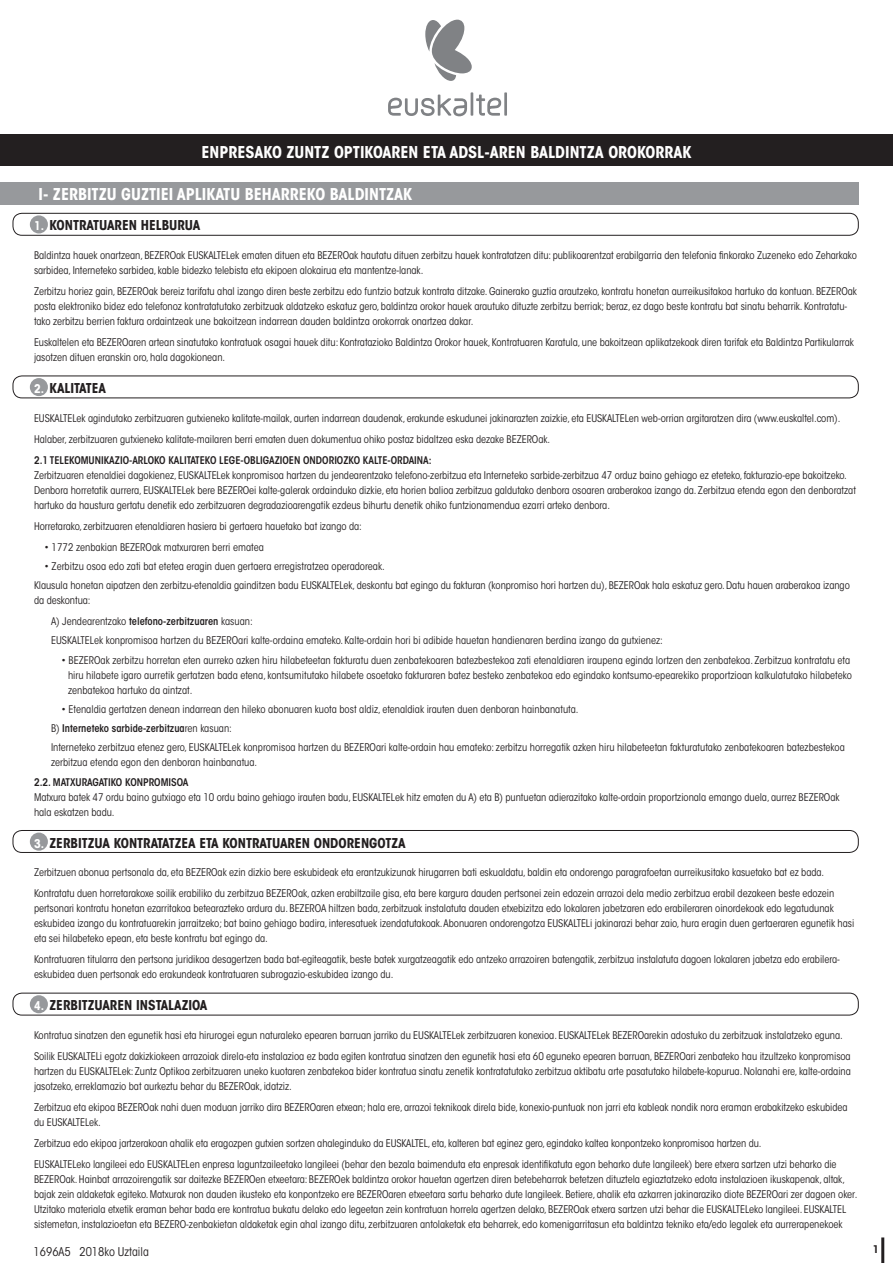
<style>
.page{position:relative;width:893px;height:1263px;background:#fff}
.page>*{position:absolute;margin:0;border:0;box-sizing:border-box;transform-origin:0 0}
.t1{font:700 condensed 16.2px "ITC Avant Garde Std";color:#fff}
.t2{font:700 condensed 13.5px "ITC Avant Garde Std";color:#231f20}
.t3{font:condensed 12px "ITC Avant Garde Std";color:#231f20}
.t4{font:condensed 10.5px/15px "ITC Avant Garde Std";letter-spacing:-.005em;color:#231f20}
.t5{font:600 condensed 10.5px "ITC Avant Garde Std";color:#231f20}
.t6{font:600 10.5px "ITC Avant Garde Std";color:#231f20}
.s1{font-size:12px;color:#fff}
.s2{font-weight:600}
</style>
<div class="page">
<hr style="left:881px;top:1237px;width:3px;height:26px;background:#231f20">
<div style="left:0;top:135px;width:893px;height:31px;background:#231f20"></div>
<div style="left:0;top:183px;width:858px;height:22px;background:#97999c"></div>
<div style="left:30px;top:215px;width:18px;height:18px;background:#97999c;border-radius:50%"></div>
<div style="left:13px;top:213px;width:845px;height:22px;border:1px solid #231f20;border-radius:9px"></div>
<div style="left:30px;top:378px;width:18px;height:18px;background:#97999c;border-radius:50%"></div>
<div style="left:13px;top:376px;width:845px;height:22px;border:1px solid #231f20;border-radius:9px"></div>
<div style="left:30px;top:833px;width:18px;height:18px;background:#97999c;border-radius:50%"></div>
<div style="left:13px;top:830px;width:845px;height:23px;border:1px solid #231f20;border-radius:9px"></div>
<div style="left:30px;top:995px;width:18px;height:18px;background:#97999c;border-radius:50%"></div>
<div style="left:13px;top:993px;width:845px;height:22px;border:1px solid #231f20;border-radius:9px"></div>
<svg style="left:388px;top:92px;width:119px;height:24px"></svg>
<svg style="left:425px;top:19px;width:47px;height:62px"></svg>
<h1 class="t1" style="left:201px;top:142px;width:492px">ENPRESAKO ZUNTZ OPTIKOAREN ETA ADSL-AREN BALDINTZA OROKORRAK</h1>
<h1 class="t1" style="left:39px;top:184px;width:375px">I- ZERBITZU GUZTIEI APLIKATU BEHARREKO BALDINTZAK</h1>
<p class="t2" style="left:34px;top:217px;width:168px"><span class="s1">1.</span> KONTRATUAREN HELBURUA</p>
<p class="t4" style="left:34px;top:248px;width:824px">Baldintza hauek onartzean, BEZEROak EUSKALTELek ematen dituen eta BEZEROak hautatu dituen zerbitzu hauek kontratatzen ditu: publikoarentzat erabilgarria den telefonia finkorako Zuzeneko edo Zeharkako sarbidea, Interneteko sarbidea, kable bidezko telebista eta ekipoen alokairua eta mantentze-lanak.</p>
<p class="t4" style="left:34px;top:284px;width:824px">Zerbitzu horiez gain, BEZEROak bereiz tarifatu ahal izango diren beste zerbitzu edo funtzio batzuk kontrata ditzake. Gainerako guztia arautzeko, kontratu honetan aurreikusitakoa hartuko da kontuan. BEZEROak posta elektroniko bidez edo telefonoz kontratatutako zerbitzuak aldatzeko eskatuz gero, baldintza orokor hauek arautuko dituzte zerbitzu berriak; beraz, ez dago beste kontratu bat sinatu beharrik. Kontratatu&shy;tako zerbitzu berrien faktura ordaintzeak une bakoitzean indarrean dauden baldintza orokorrak onartzea dakar.</p>
<p class="t4" style="left:34px;top:335px;width:821px">Euskaltelen eta BEZEROaren artean sinatutako kontratuak osagai hauek ditu: Kontratazioko Baldintza Orokor hauek, Kontratuaren Karatula, une bakoitzean aplikatzekoak diren tarifak eta Baldintza Partikularrak jasotzen dituen eranskin oro, hala dagokionean.</p>
<p class="t2" style="left:34px;top:379px;width:73px"><span class="s1">2.</span> KALITATEA</p>
<p class="t4" style="left:34px;top:407px;width:808px;line-height:21px">EUSKALTELek agindutako zerbitzuaren gutxieneko kalitate-mailak, aurten indarrean daudenak, erakunde eskudunei jakinarazten zaizkie, eta EUSKALTELen web-orrian argitaratzen dira (www.euskaltel.com).<br>Halaber, zerbitzuaren gutxieneko kalitate-mailaren berri ematen duen dokumentua ohiko postaz bidaltzea eska dezake BEZEROak.</p>
<p class="t5" style="left:34px;top:453px;width:399px">2.1 TELEKOMUNIKAZIO-ARLOKO KALITATEKO LEGE-OBLIGAZIOEN ONDORIOZKO KALTE-ORDAINA:</p>
<p class="t4" style="left:34px;top:467px;width:823px">Zerbitzuaren etenaldiei dagokienez, EUSKALTELek konpromisoa hartzen du jendearentzako telefono-zerbitzua eta Interneteko sarbide-zerbitzua 47 orduz baino gehiago ez eteteko, fakturazio-epe bakoitzeko.<br>Denbora horretatik aurrera, EUSKALTELek bere BEZEROei kalte-galerak ordainduko dizkie, eta horien balioa zerbitzua galdutako denbora osoaren araberakoa izango da. Zerbitzua etenda egon den denboratzat hartuko da haustura gertatu denetik edo zerbitzuaren degradazioarengatik ezdeus bihurtu denetik ohiko funtzionamendua ezarri arteko denbora.</p>
<p class="t4" style="left:34px;top:518px;width:329px">Horretarako, zerbitzuaren etenaldiaren hasiera bi gertaera hauetako bat izango da:</p>
<p class="t4" style="left:45px;top:539px;width:221px">• 1772 zenbakian BEZEROak matxuraren berri ematea</p>
<p class="t4" style="left:34px;top:556px;width:817px;line-height:19.2px;text-indent:11px">• Zerbitzu osoa edo zati bat etetea eragin duen gertaera erregistratzea operadoreak.<br>Klausula honetan aipatzen den zerbitzu-etenaldia gainditzen badu EUSKALTELek, deskontu bat egingo du fakturan (konpromiso hori hartzen du), BEZEROak hala eskatuz gero. Datu hauen araberakoa izango</p>
<p class="t4" style="left:51px;top:590px;width:203px;line-height:21px;text-indent:-17px">da deskontua:<br>A) Jendearentzako <span class="s2">telefono-zerbitzuaren</span> kasuan:</p>
<p class="t4" style="left:51px;top:633px;width:613px">EUSKALTELek konpromisoa hartzen du BEZEROari kalte-ordaina emateko. Kalte-ordain hori bi adibide hauetan handienaren berdina izango da gutxienez:</p>
<p class="t4" style="left:68px;top:652px;width:785px;text-indent:-6px">• BEZEROak zerbitzu horretan eten aurreko azken hiru hilabeteetan fakturatu duen zenbatekoaren batezbestekoa zati etenaldiaren iraupena eginda lortzen den zenbatekoa. Zerbitzua kontratatu eta hiru hilabete igaro aurretik gertatzen bada etena, kontsumitutako hilabete osoetako fakturaren batez besteko zenbatekoa edo egindako kontsumo-epearekiko proportzioan kalkulatutako hilabeteko zenbatekoa hartuko da aintzat.</p>
<p class="t4" style="left:51px;top:699px;width:795px;line-height:19.2px;text-indent:11px">• Etenaldia gertatzen denean indarrean den hileko abonuaren kuota bost aldiz, etenaldiak irauten duen denboran hainbanatuta.<br>B) <span class="s2">Interneteko sarbide-zerbitzua</span>ren kasuan:<br>Interneteko zerbitzua etenez gero, EUSKALTELek konpromisoa hartzen du BEZEROari kalte-ordain hau emateko: zerbitzu horregatik azken hiru hilabeteetan fakturatutako zenbatekoaren batezbestekoa</p>
<p class="t4" style="left:51px;top:755px;width:208px">zerbitzua etenda egon den denboran hainbanatua.</p>
<p class="t5" style="left:34px;top:775px;width:156px">2.2. MATXURAGATIKO KONPROMISOA</p>
<p class="t4" style="left:34px;top:789px;width:807px">Matxura batek 47 ordu baino gutxiago eta 10 ordu baino gehiago irauten badu, EUSKALTELek hitz ematen du A) eta B) puntuetan adierazitako kalte-ordain proportzionala emango duela, aurrez BEZEROak hala eskatzen badu.</p>
<p class="t2" style="left:34px;top:834px;width:373px"><span class="s1">3.</span> ZERBITZUA KONTRATATZEA ETA KONTRATUAREN ONDORENGOTZA</p>
<p class="t4" style="left:34px;top:862px;width:802px;line-height:21px">Zerbitzuen abonua pertsonala da, eta BEZEROak ezin dizkio bere eskubideak eta erantzukizunak hirugarren bati eskualdatu, baldin eta ondorengo paragrafoetan aurreikusitako kasuetako bat ez bada.<br>Kontratatu duen horretarakoxe soilik erabiliko du zerbitzua BEZEROak, azken erabiltzaile gisa, eta bere kargura dauden pertsonei zein edozein arrazoi dela medio zerbitzua erabil dezakeen beste edozein</p>
<p class="t4" style="left:34px;top:901px;width:822px">pertsonari kontratu honetan ezarritakoa betearazteko ardura du. BEZEROA hiltzen bada, zerbitzuak instalatuta dauden etxebizitza edo lokalaren jabetzaren edo erabileraren oinordekoak edo legatudunak eskubidea izango du kontratuarekin jarraitzeko; bat baino gehiago badira, interesatuek izendatutakoak. Abonuaren ondorengotza EUSKALTELi jakinarazi behar zaio, hura eragin duen gertaeraren egunetik hasi eta sei hilabeteko epean, eta beste kontratu bat egingo da.</p>
<p class="t4" style="left:34px;top:952px;width:807px">Kontratuaren titularra den pertsona juridikoa desagertzen bada bat-egiteagatik, beste batek xurgatzeagatik edo antzeko arrazoiren batengatik, zerbitzua instalatuta dagoen lokalaren jabetza edo erabilera&shy;eskubidea duen pertsonak edo erakundeak kontratuaren subrogazio-eskubidea izango du.</p>
<p class="t2" style="left:34px;top:997px;width:175px"><span class="s1">4.</span> ZERBITZUAREN INSTALAZIOA</p>
<p class="t4" style="left:34px;top:1025px;width:818px;line-height:21px">Kontratua sinatzen den egunetik hasi eta hirurogei egun naturaleko epearen barruan jarriko du EUSKALTELek zerbitzuaren konexioa. EUSKALTELek BEZEROarekin adostuko du zerbitzuak instalatzeko eguna.<br>Soilik EUSKALTELi egotz dakizkiokeen arrazoiak direla-eta instalazioa ez bada egiten kontratua sinatzen den egunetik hasi eta 60 eguneko epearen barruan, BEZEROari zenbateko hau itzultzeko konpromisoa</p>
<p class="t4" style="left:34px;top:1064px;width:818px">hartzen du EUSKALTELek: Zuntz Optikoa zerbitzuaren uneko kuotaren zenbatekoa bider kontratua sinatu zenetik kontratatutako zerbitzua aktibatu arte pasatutako hilabete-kopurua. Nolanahi ere, kalte-ordaina jasotzeko, erreklamazio bat aurkeztu behar du BEZEROak, idatziz.</p>
<p class="t4" style="left:34px;top:1099px;width:815px">Zerbitzua eta ekipoa BEZEROak nahi duen moduan jarriko dira BEZEROaren etxean; hala ere, arrazoi teknikoak direla bide, konexio-puntuak non jarri eta kableak nondik nora eraman erabakitzeko eskubidea du EUSKALTELek.</p>
<p class="t4" style="left:34px;top:1132px;width:804px;line-height:21px">Zerbitzua edo ekipoa jartzerakoan ahalik eta eragozpen gutxien sortzen ahaleginduko da EUSKALTEL, eta, kalteren bat eginez gero, egindako kaltea konpontzeko konpromisoa hartzen du.<br>EUSKALTELeko langileei edo EUSKALTELen enpresa laguntzaileetako langileei (behar den bezala baimenduta eta enpresak identifikatuta egon beharko dute langileek) bere etxera sartzen utzi beharko die</p>
<p class="t4" style="left:34px;top:1171px;width:825px">BEZEROak. Hainbat arrazoirengatik sar daitezke BEZEROen etxeetara: BEZEROek baldintza orokor hauetan agertzen diren betebeharrak betetzen dituztela egiaztatzeko edota instalazioen ikuskapenak, altak, bajak zein aldaketak egiteko. Matxurak non dauden ikusteko eta konpontzeko ere BEZEROaren etxeetara sartu beharko dute langileek. Betiere, ahalik eta azkarren jakinaraziko diote BEZEROari zer dagoen oker.<br>Utzitako materiala etxetik eraman behar bada ere kontratua bukatu delako edo legeetan zein kontratuan horrela agertzen delako, BEZEROak etxera sartzen utzi behar die EUSKALTELeko langileei. EUSKALTEL sistemetan, instalazioetan eta BEZERO-zenbakietan aldaketak egin ahal izango ditu, zerbitzuaren antolaketak eta beharrek, edo komenigarritasun eta baldintza tekniko eta/edo legalek eta aurrerapenekoek</p>
<p class="t3" style="left:34px;top:1244px;width:117px">1696A5 2018ko Uztaila</p>
<p class="t6" style="left:873px;top:1242px;width:8px">1</p>
</div>
